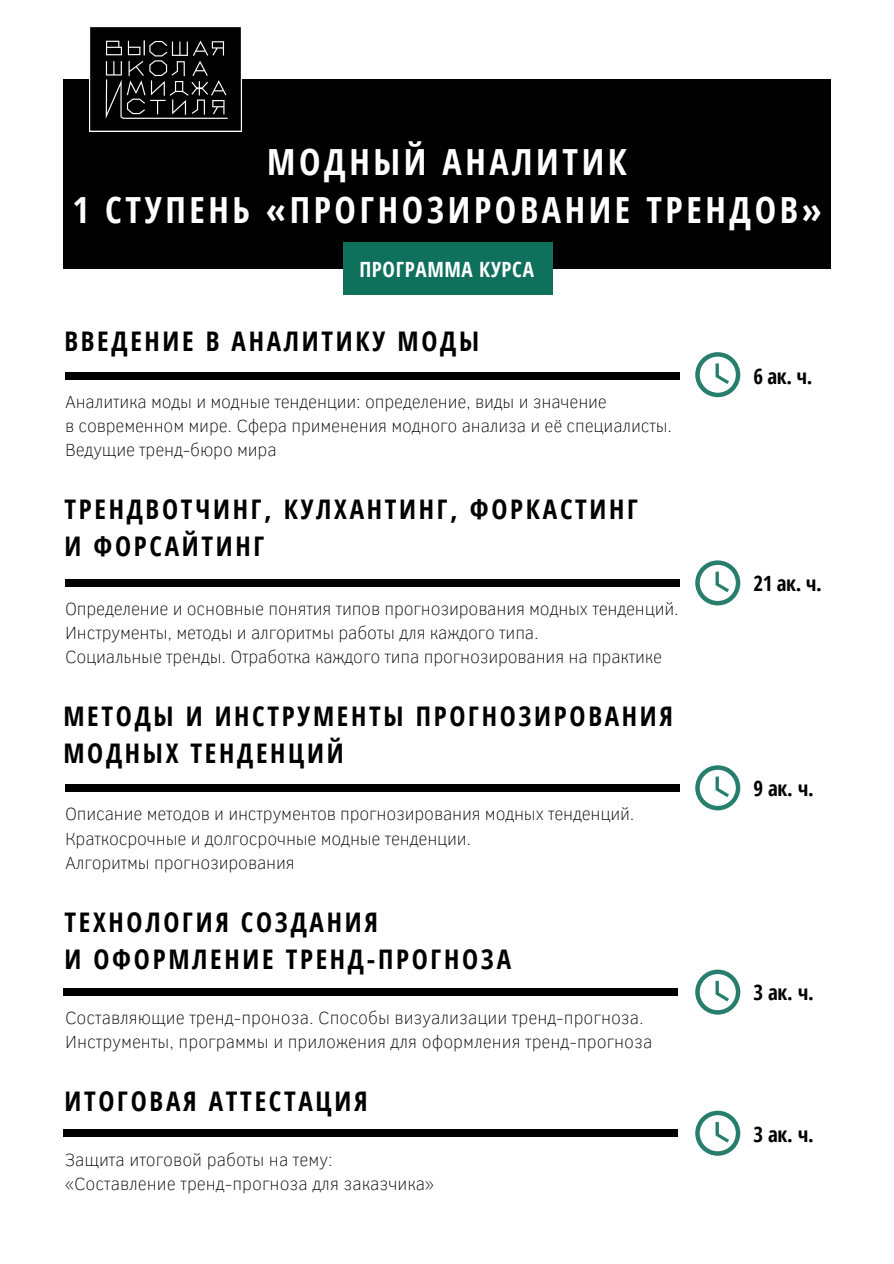
<style>
.page{position:relative;width:894px;height:1264px;background:#fff}
.page>*{position:absolute;margin:0;border:0;box-sizing:border-box;transform-origin:0 0}
.t1{font:700 36px/47.2px "Open Sans Condensed";letter-spacing:.1em;color:#fff;text-align:center}
.t2{font:700 27px/37.7px "Open Sans Condensed";letter-spacing:.1em;color:#000}
.t3{font:700 21px "Open Sans Condensed";letter-spacing:-.015em;color:#000}
.t4{font:700 21px "Open Sans Condensed";letter-spacing:.03em;color:#fff}
.t5{font:100 18px/24.5px "Clear Sans";letter-spacing:-.01em;color:#000}
</style>
<div class="page">
<div style="left:63px;top:79px;width:767px;height:189px;background:#000"></div>
<svg style="left:695px;top:352px;width:45px;height:45px"></svg>
<div style="left:65px;top:372px;width:614px;height:8px;background:#000"></div>
<div style="left:65px;top:579px;width:614px;height:8px;background:#000"></div>
<div style="left:65px;top:784px;width:614px;height:8px;background:#000"></div>
<div style="left:63px;top:988px;width:614px;height:8px;background:#000"></div>
<div style="left:63px;top:1129px;width:614px;height:8px;background:#000"></div>
<svg style="left:695px;top:560px;width:45px;height:45px"></svg>
<svg style="left:695px;top:765px;width:45px;height:45px"></svg>
<svg style="left:695px;top:969px;width:45px;height:45px"></svg>
<svg style="left:695px;top:1110px;width:45px;height:45px"></svg>
<div style="left:343px;top:242px;width:209px;height:53px;background:#0f705c"></div>
<img style="left:89px;top:27px;width:152px;height:104px">
<h1 class="t1" style="left:72px;top:138px;width:750px">МОДНЫЙ АНАЛИТИК<br>1 СТУПЕНЬ «ПРОГНОЗИРОВАНИЕ ТРЕНДОВ»</h1>
<p class="t4" style="left:359px;top:254px;width:176px">ПРОГРАММА КУРСА</p>
<h2 class="t2" style="left:64px;top:321px;width:416px">ВВЕДЕНИЕ В АНАЛИТИКУ МОДЫ</h2>
<p class="t5" style="left:65px;top:388px;width:608px">Аналитика моды и модные тенденции: определение, виды и значение<br>в современном мире. Сфера применения модного анализа и её специалисты.<br>Ведущие тренд-бюро мира</p>
<h2 class="t2" style="left:64px;top:489px;width:575px">ТРЕНДВОТЧИНГ, КУЛХАНТИНГ, ФОРКАСТИНГ<br>И ФОРСАЙТИНГ</h2>
<p class="t5" style="left:65px;top:595px;width:615px">Определение и основные понятия типов прогнозирования модных тенденций.<br>Инструменты, методы и алгоритмы работы для каждого типа.<br>Социальные тренды. Отработка каждого типа прогнозирования на практике</p>
<h2 class="t2" style="left:63px;top:696px;width:611px">МЕТОДЫ И ИНСТРУМЕНТЫ ПРОГНОЗИРОВАНИЯ<br>МОДНЫХ ТЕНДЕНЦИЙ</h2>
<p class="t5" style="left:65px;top:801px;width:570px">Описание методов и инструментов прогнозирования модных тенденций.<br>Краткосрочные и долгосрочные модные тенденции.<br>Алгоритмы прогнозирования</p>
<h2 class="t2" style="left:64px;top:902px;width:448px">ТЕХНОЛОГИЯ СОЗДАНИЯ<br>И ОФОРМЛЕНИЕ ТРЕНД-ПРОГНОЗА</h2>
<p class="t5" style="left:65px;top:1004px;width:588px">Составляющие тренд-проноза. Способы визуализации тренд-прогноза.<br>Инструменты, программы и приложения для оформления тренд-прогноза</p>
<h2 class="t2" style="left:64px;top:1081px;width:304px">ИТОГОВАЯ АТТЕСТАЦИЯ</h2>
<p class="t5" style="left:65px;top:1145px;width:370px">Защита итоговой работы на тему: «Составление тренд-прогноза для заказчика»</p>
<p class="t3" style="left:753px;top:362px;width:60px">6 ак. ч.</p>
<p class="t3" style="left:753px;top:569px;width:70px">21 ак. ч.</p>
<p class="t3" style="left:753px;top:773px;width:62px">9 ак. ч.</p>
<p class="t3" style="left:753px;top:978px;width:62px">3 ак. ч.</p>
<p class="t3" style="left:753px;top:1119px;width:62px">3 ак. ч.</p>
</div>
